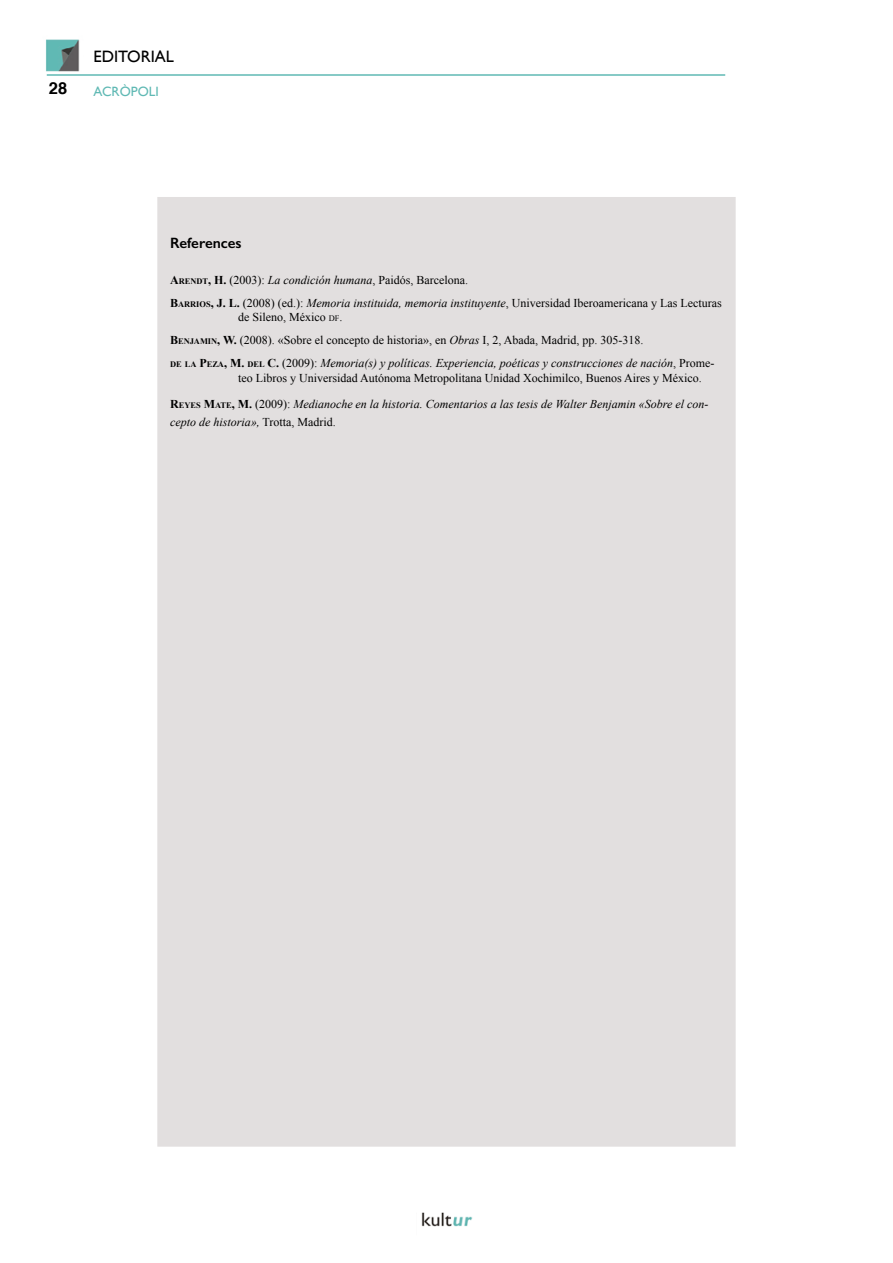
<style>
.page{position:relative;width:893px;height:1263px;background:#fff}
.page>*{position:absolute;margin:0;border:0;box-sizing:border-box;transform-origin:0 0}
.t1{font:16.5px "Gill Sans";color:#000}
.t2{font:700 16.5px "Helvetica";color:#000}
.Título_3{font:600 15px "Gill Sans";color:#000}
.t3{font:13.5px "Gill Sans";color:#60b9b4}
.Bibliografía{font:12px/14.4px "Times New Roman";color:#000}
.t4{font:italic 12px/18px "Times New Roman";color:#000}
.s1{font-weight:700}
.s2{font-weight:700;font-size:8.4px}
.s3{font-style:italic}
.s4{font-size:8.4px}
.s5{font-weight:700;font-style:normal}
.s6{font-weight:700;font-style:normal;font-size:8.4px}
.s7{font-style:normal}
</style>
<div class="page">
<hr style="left:47px;top:74px;width:678px;height:2px;background:#60b9b4">
<img style="left:46px;top:39px;width:34px;height:33px">
<img style="left:421px;top:1212px;width:52px;height:15px">
<div style="left:157px;top:197px;width:579px;height:950px;background:#e2dfdf"></div>
<p class="t2" style="left:49px;top:75px;width:20px">28</p>
<h1 class="t1" style="left:94px;top:47px;width:82px">EDITORIAL</h1>
<p class="t3" style="left:94px;top:83px;width:67px">ACRÒPOLI</p>
<p class="Título_3" style="left:170px;top:234px;width:73px">References</p>
<p class="Bibliografía" style="left:170px;top:273px;width:300px"><span class="s1">A</span><span class="s2">RENDT</span><span class="s1">, H.</span> (2003): <span class="s3">La condición humana</span>, Paidós, Barcelona.</p>
<p class="Bibliografía" style="left:238px;top:296px;width:485px;text-indent:-68px"><span class="s1">B</span><span class="s2">ARRIOS</span><span class="s1">, J. L.</span> (2008) (ed.): <span class="s3">Memoria instituida, memoria instituyente</span>, Universidad Iberoamericana y Las Lecturas de Sileno, México <span class="s4">df</span>.</p>
<p class="Bibliografía" style="left:170px;top:333px;width:475px"><span class="s1">B</span><span class="s2">ENJAMIN</span><span class="s1">, W.</span> (2008). «Sobre el concepto de historia», en <span class="s3">Obras</span> I, 2, Abada, Madrid, pp. 305-318.</p>
<p class="Bibliografía" style="left:238px;top:356px;width:478px;text-indent:-68px"><span class="s2">DE LA</span> <span class="s1">P</span><span class="s2">EZA</span><span class="s1">, M.</span> <span class="s2">DEL</span> <span class="s1">C.</span> (2009): <span class="s3">Memoria(s) y políticas. Experiencia, poéticas y construcciones de nación</span>, Prome&shy;teo Libros y Universidad Autónoma Metropolitana Unidad Xochimilco, Buenos Aires y México.</p>
<p class="t4" style="left:170px;top:395px;width:540px"><span class="s5">R</span><span class="s6">EYES</span> <span class="s5">M</span><span class="s6">ATE</span><span class="s5">, M.</span> <span class="s7">(2009):</span> Medianoche en la historia. Comentarios a las tesis de Walter Benjamin «Sobre el con&shy;cepto de historia», <span class="s7">Trotta, Madrid.</span></p>
</div>
